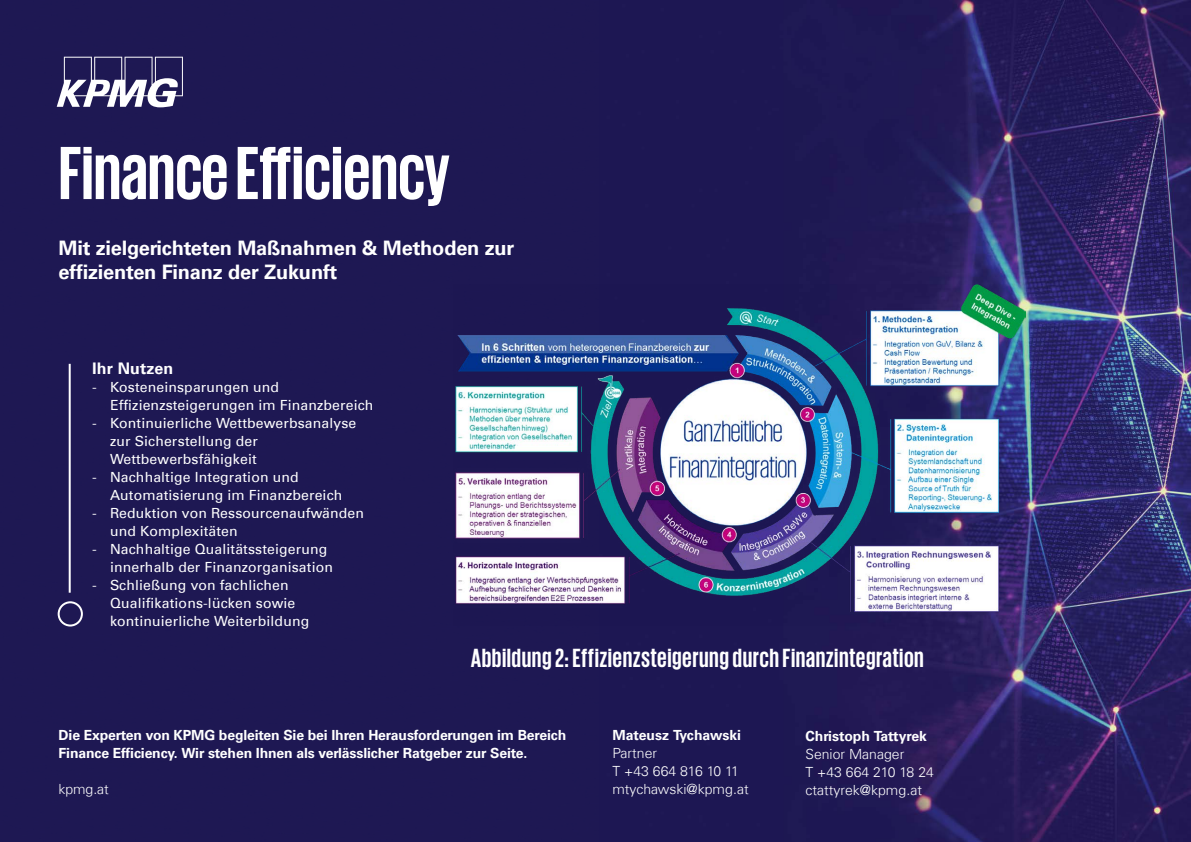
<style>
.page{position:relative;width:1191px;height:842px;background:#fff}
.page>*{position:absolute;margin:0;border:0;box-sizing:border-box;transform-origin:0 0}
.t1{font:700 76.9px "KPMG";color:#fff;scale:.96 1}
.t2{font:700 26.9px "KPMG";letter-spacing:.02em;color:#fff;scale:.96 1}
.t3{font:700 20px/24.1px "Universfor KPMG";letter-spacing:-.01em;color:#fff}
.t4{font:700 16px "Universfor KPMG";letter-spacing:.01em;color:#fff}
.t5{font:14px/18px "Universfor KPMG";letter-spacing:.01em;color:#fff}
.t6{font:700 14px/18px "Universfor KPMG";letter-spacing:-.01em;color:#fff}
.t7{font:300 14px/18px "Universfor KPMG";color:#fff}
</style>
<div class="page">
<img style="left:598px;top:0;width:593px;height:842px">
<div style="left:1px;top:0;width:580px;height:842px;background:#1e1853"></div>
<svg style="left:57px;top:57px;width:126px;height:50px"></svg>
<hr style="left:69px;top:364px;width:2px;height:229px;background:#fff">
<div style="left:58px;top:601px;width:25px;height:25px;border:2px solid #fff;border-radius:50%"></div>
<img style="left:454px;top:285px;width:571px;height:340px">
<h1 class="t1" style="left:59px;top:134px;width:409px">Finance Efficiency</h1>
<h3 class="t3" style="left:59px;top:235px;width:457px">Mit zielgerichteten Maßnahmen &amp; Methoden zur effizienten Finanz der Zukunft</h3>
<p class="t4" style="left:92px;top:359px;width:83px">Ihr Nutzen</p>
<p class="t5" style="left:110px;top:378px;width:265px;text-indent:-18px">- Kosteneinsparungen und<br>Effizienzsteigerungen im Finanzbereich</p>
<p class="t5" style="left:110px;top:414px;width:248px;text-indent:-18px">- Kontinuierliche Wettbewerbsanalyse zur Sicherstellung der<br>Wettbewerbsfähigkeit</p>
<p class="t5" style="left:110px;top:468px;width:234px;text-indent:-18px">- Nachhaltige Integration und<br>Automatisierung im Finanzbereich</p>
<p class="t5" style="left:110px;top:504px;width:255px;text-indent:-18px">- Reduktion von Ressourcenaufwänden und Komplexitäten</p>
<p class="t5" style="left:110px;top:540px;width:224px;text-indent:-18px">- Nachhaltige Qualitätssteigerung innerhalb der Finanzorganisation</p>
<p class="t5" style="left:110px;top:576px;width:201px;text-indent:-18px">- Schließung von fachlichen<br>Qualifikations-lücken sowie kontinuierliche Weiterbildung</p>
<h2 class="t2" style="left:471px;top:644px;width:473px">Abbildung 2: Effizienzsteigerung durch Finanzintegration</h2>
<p class="t6" style="left:59px;top:726px;width:509px">Die Experten von KPMG begleiten Sie bei Ihren Herausforderungen im Bereich<br>Finance Efficiency. Wir stehen Ihnen als verlässlicher Ratgeber zur Seite.</p>
<p class="t7" style="left:59px;top:780px;width:52px">kpmg.at</p>
<p class="t6" style="left:612px;top:726px;width:130px">Mateusz Tychawski</p>
<p class="t7" style="left:612px;top:744px;width:138px">Partner<br>T +43 664 816 10 11 mtychawski@kpmg.at</p>
<p class="t6" style="left:805px;top:727px;width:123px">Christoph Tattyrek</p>
<p class="t7" style="left:805px;top:745px;width:130px">Senior Manager<br>T +43 664 210 18 24 ctattyrek@kpmg.at</p>
</div>
